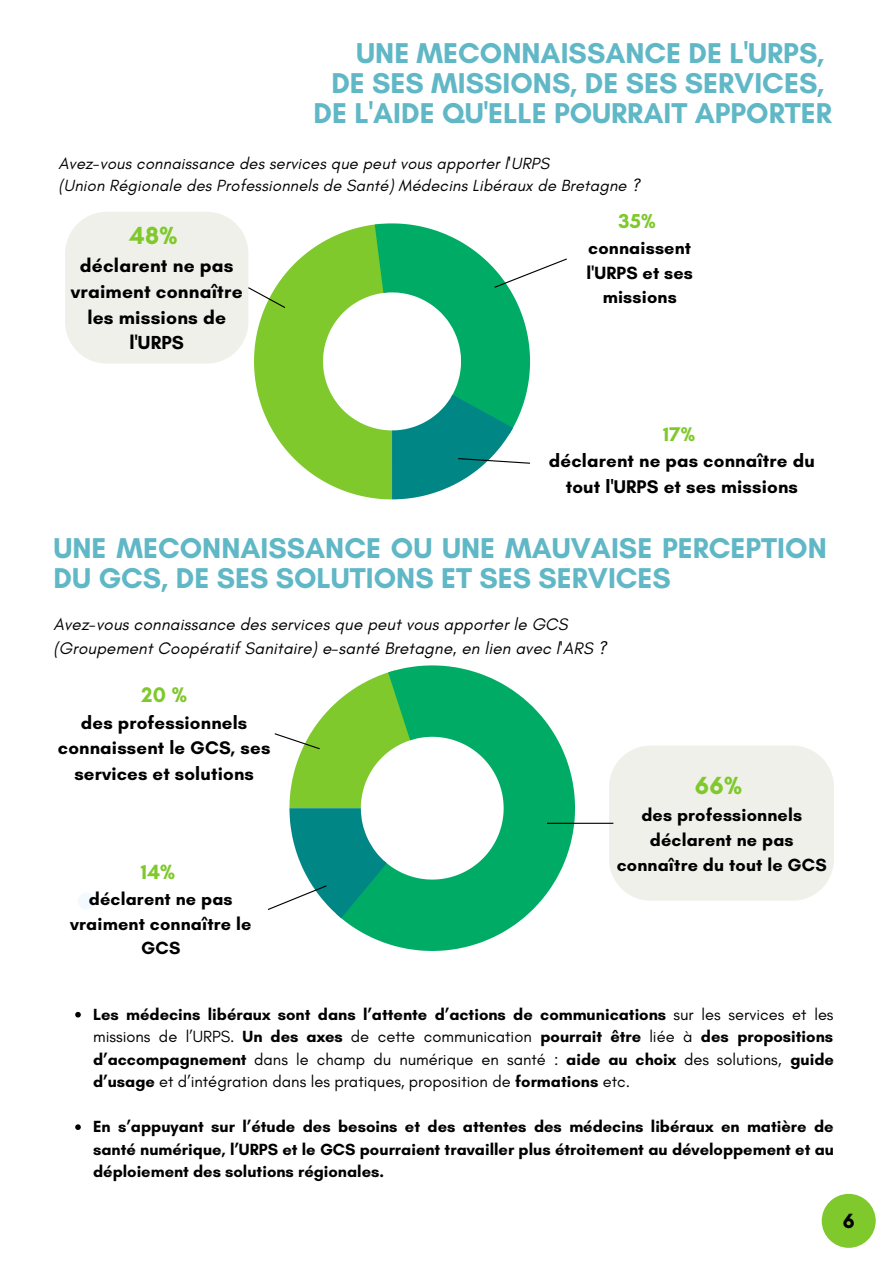
<style>
.page{position:relative;width:893px;height:1264px;background:#fff}
.page>*{position:absolute;margin:0;border:0;box-sizing:border-box;transform-origin:0 0}
.t1{font:700 29.25px/30.3px "Glacial Indifference";color:#60b7c6;text-align:right}
.t2{font:700 25.2px "Glacial Indifference";color:#7fc92c}
.t3{font:700 21.45px "Glacial Indifference";color:#7fc92c}
.t4{font:700 21px "Glacial Indifference";color:#7fc92c}
.t5{font:700 21px "Glacial Indifference";color:#000}
.t6{font:700 20.55px "Glacial Indifference";color:#7fc92c}
.t7{font:700 20.1px "Glacial Indifference";color:#7fc92c}
.t8{font:700 19.2px/25.8px "Glacial Indifference";letter-spacing:.01em;color:#000;text-align:center}
.t9{font:700 18.6px/25.8px "Glacial Indifference";letter-spacing:.01em;color:#000;text-align:center}
.t10{font:700 18px/24.8px "Glacial Indifference";letter-spacing:.01em;color:#000;text-align:center}
.t11{font:italic 16.95px/23.5px "Glacial Indifference";letter-spacing:.01em;color:#000}
.t12{font:16.5px/22.5px "Glacial Indifference";color:#000;text-align:justify}
.t13{font:700 16.5px/22.5px "Glacial Indifference";color:#000;text-align:justify}
.t14{font:italic 16.5px/22.5px "Glacial Indifference";letter-spacing:.01em;color:#000}
.s1{font-weight:700}
</style>
<div class="page">
<div style="left:78px;top:892px;width:16px;height:17px;background:#f2faff;border-radius:50%"></div>
<svg style="left:341px;top:665px;width:234px;height:285px;fill:#00ac65"></svg>
<div style="left:821px;top:1193px;width:54px;height:54px;background:#7fc92c;border-radius:50%"></div>
<div style="left:609px;top:746px;width:225px;height:154px;background:#f0f0eb"></div>
<svg style="left:267px;top:670px;width:146px;height:248px"></svg>
<hr style="left:547px;top:822px;width:66px;height:1px;background:#000">
<svg style="left:65px;top:212px;width:502px;height:287px"></svg>
<svg style="left:75px;top:1011px;width:6px;height:6px"></svg>
<svg style="left:75px;top:1124px;width:6px;height:5px"></svg>
<h1 class="t1" style="left:313px;top:37px;width:519px">UNE MECONNAISSANCE DE L'URPS,<br>DE SES MISSIONS, DE SES SERVICES,<br>DE L'AIDE QU'ELLE POURRAIT APPORTER</h1>
<p class="t14" style="left:59px;top:152px;width:582px">Avez-vous connaissance des services que peut vous apporter l'URPS<br>(Union Régionale des Professionnels de Santé) Médecins Libéraux de Bretagne ?</p>
<h2 class="t2" style="left:130px;top:220px;width:49px">48%</h2>
<p class="t8" style="left:71px;top:252px;width:173px">déclarent ne pas vraiment connaître les missions de l'URPS</p>
<p class="t6" style="left:618px;top:208px;width:39px">35%</p>
<p class="t10" style="left:586px;top:235px;width:108px">connaissent l'URPS et ses missions</p>
<p class="t7" style="left:663px;top:422px;width:33px">17%</p>
<p class="t9" style="left:549px;top:447px;width:267px">déclarent ne pas connaître du tout l'URPS et ses missions</p>
<h1 class="t1" style="left:54px;top:532px;width:774px;text-align:left">UNE MECONNAISSANCE OU UNE MAUVAISE PERCEPTION<br>DU GCS, DE SES SOLUTIONS ET SES SERVICES</h1>
<p class="t11" style="left:54px;top:612px;width:554px">Avez-vous connaissance des services que peut vous apporter le GCS (Groupement Coopératif Sanitaire) e-santé Bretagne, en lien avec l'ARS ?</p>
<h3 class="t3" style="left:141px;top:681px;width:47px">20 %</h3>
<p class="t9" style="left:58px;top:709px;width:214px">des professionnels connaissent le GCS, ses services et solutions</p>
<p class="t4" style="left:141px;top:859px;width:36px">14%</p>
<p class="t10" style="left:70px;top:886px;width:183px">déclarent ne pas vraiment connaître le<br>GCS</p>
<h2 class="t2" style="left:695px;top:770px;width:49px">66%</h2>
<p class="t10" style="left:616px;top:802px;width:211px">des professionnels déclarent ne pas connaître du tout le GCS</p>
<p class="t12" style="left:93px;top:1002px;width:742px"><span class="s1">Les médecins libéraux sont dans l’attente d’actions de communications</span> sur les services et les missions de l’URPS. <span class="s1">Un des axes</span> de cette communication <span class="s1">pourrait être</span> liée à <span class="s1">des propositions d’accompagnement</span> dans le champ du numérique en santé : <span class="s1">aide au choix</span> des solutions, <span class="s1">guide d’usage</span> et d’intégration dans les pratiques, proposition de <span class="s1">formations</span> etc.</p>
<p class="t13" style="left:93px;top:1115px;width:742px">En s’appuyant sur l’étude des besoins et des attentes des médecins libéraux en matière de santé numérique, l’URPS et le GCS pourraient travailler plus étroitement au développement et au déploiement des solutions régionales.</p>
<p class="t5" style="left:842px;top:1207px;width:13px">6</p>
</div>
